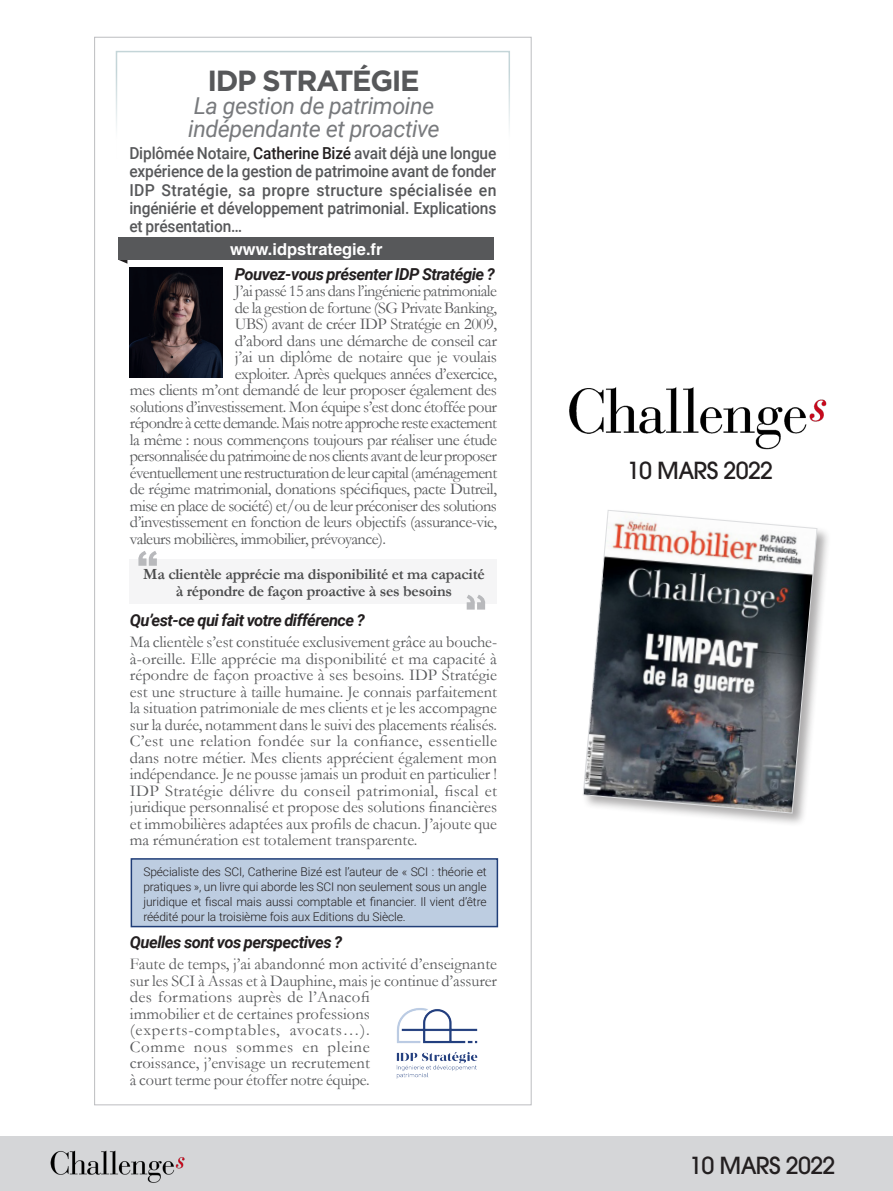
<style>
.page{position:relative;width:893px;height:1191px;background:#fff}
.page>*{position:absolute;margin:0;border:0;box-sizing:border-box;transform-origin:0 0}
.TITRE_2{font:700 29.1px "Gotham";letter-spacing:-.05em;color:#57585a}
.t1{font:500 23.4px "Avant Garde";letter-spacing:-.03em;color:#231f20}
.TITRE_2-2{font:italic 23.25px/22.5px "Roboto";letter-spacing:-.02em;color:#787a7d}
.TEXT{font:16.5px/16.5px "Garamond";letter-spacing:-.025em;color:#57585a;text-align:justify}
.TEXT-2{font:16.5px/16.5px "Garamond";color:#57585a}
.TITRE_2-3{font:500 16.5px/18px "Roboto";letter-spacing:-.01em;color:#57585a;text-align:justify;scale:.94 1}
.TEXT-3{font:italic 700 16.5px "Roboto";letter-spacing:-.03em;color:#231f20}
.TITRE_2-4{font:700 16.5px "Helvetica";color:#fff}
.TEXT-4{font:700 15.75px "Garamond";letter-spacing:-.015em;color:#4b4c4d}
.TEXT-5{font:300 12px/15px "Roboto";letter-spacing:-.01em;color:#231f20;text-align:justify}
.s1{color:#231f20}
</style>
<div class="page">
<div style="left:0;top:1136px;width:893px;height:55px;background:#d5d6d8"></div>
<img style="left:50px;top:1150px;width:135px;height:33px">
<img style="left:569px;top:387px;width:258px;height:63px">
<div style="left:581px;top:508px;width:250px;height:319px;background:#231f20;opacity:.37"></div>
<svg style="left:583px;top:510px;width:234px;height:303px"></svg>
<div style="left:131px;top:858px;width:367px;height:69px;background:#bdcde1;border:2px solid #203e78"></div>
<svg style="left:119px;top:260px;width:8px;height:4px"></svg>
<div style="left:119px;top:237px;width:375px;height:23px;background:#57585a"></div>
<div style="left:116px;top:51px;width:394px;height:108px;border:2px solid #c4d5d8"></div>
<img style="left:129px;top:267px;width:93px;height:111px">
<img style="left:396px;top:1008px;width:82px;height:71px">
<div style="left:130px;top:559px;width:367px;height:45px;background:#f5f5f6"></div>
<svg style="left:467px;top:595px;width:19px;height:14px"></svg>
<svg style="left:138px;top:551px;width:19px;height:15px"></svg>
<p class="TITRE_2" style="left:207px;top:61px;width:214px">IDP STRATÉGIE</p>
<p class="TITRE_2-2" style="left:188px;top:94px;width:253px">La gestion de patrimoine indépendante et proactive</p>
<p class="TITRE_2-3" style="left:129px;top:144px;width:392px">Diplômée Notaire, <span class="s1">Catherine Bizé</span> avait déjà une longue expérience de la gestion de patrimoine avant de fonder IDP Stratégie, sa propre structure spécialisée en ingéniérie et développement patrimonial. Explications et présentation…</p>
<p class="TITRE_2-4" style="left:230px;top:236px;width:154px">www.idpstrategie.fr</p>
<p class="TEXT-3" style="left:235px;top:262px;width:261px">Pouvez-vous présenter IDP Stratégie ?</p>
<p class="TEXT" style="left:235px;top:282px;width:264px">J’ai passé 15 ans dans l’ingénierie patrimoniale</p>
<p class="TEXT" style="left:235px;top:299px;width:264px">de la gestion de fortune (SG Private Banking,</p>
<p class="TEXT" style="left:235px;top:315px;width:264px">UBS) avant de créer IDP Stratégie en 2009,</p>
<p class="TEXT" style="left:235px;top:332px;width:264px">d’abord dans une démarche de conseil car</p>
<p class="TEXT" style="left:235px;top:348px;width:264px">j’ai un diplôme de notaire que je voulais</p>
<p class="TEXT" style="left:235px;top:365px;width:264px">exploiter. Après quelques années d’exercice,</p>
<p class="TEXT" style="left:130px;top:381px;width:369px">mes clients m’ont demandé de leur proposer également des</p>
<p class="TEXT" style="left:130px;top:398px;width:369px">solutions d’investissement. Mon équipe s’est donc étoffée pour</p>
<p class="TEXT" style="left:130px;top:414px;width:369px">répondre à cette demande. Mais notre approche reste exactement</p>
<p class="TEXT" style="left:130px;top:431px;width:369px">la même : nous commençons toujours par réaliser une étude</p>
<p class="TEXT" style="left:130px;top:447px;width:368px">personnalisée du patrimoine de nos clients avant de leur proposer</p>
<p class="TEXT" style="left:130px;top:464px;width:369px">éventuellement une restructuration de leur capital (aménagement</p>
<p class="TEXT" style="left:130px;top:480px;width:369px">de régime matrimonial, donations spécifiques, pacte Dutreil,</p>
<p class="TEXT" style="left:130px;top:497px;width:369px">mise en place de société) et/ou de leur préconiser des solutions</p>
<p class="TEXT" style="left:130px;top:513px;width:369px">d’investissement en fonction de leurs objectifs (assurance-vie,</p>
<p class="TEXT" style="left:130px;top:530px;width:258px">valeurs mobilières, immobilier, prévoyance).</p>
<p class="TEXT-4" style="left:143px;top:563px;width:343px">Ma clientèle apprécie ma disponibilité et ma capacité</p>
<p class="TEXT-4" style="left:176px;top:580px;width:278px">à répondre de façon proactive à ses besoins</p>
<p class="TEXT-3" style="left:130px;top:609px;width:236px">Qu’est-ce qui fait votre différence ?</p>
<p class="TEXT" style="left:130px;top:633px;width:369px">Ma clientèle s’est constituée exclusivement grâce au bouche&shy;à-oreille. Elle apprécie ma disponibilité et ma capacité à répondre de façon proactive à ses besoins. IDP Stratégie est une structure à taille humaine. Je connais parfaitement la situation patrimoniale de mes clients et je les accompagne sur la durée, notamment dans le suivi des placements réalisés.<br>C’est une relation fondée sur la confiance, essentielle dans notre métier. Mes clients apprécient également mon indépendance. Je ne pousse jamais un produit en particulier !<br>IDP Stratégie délivre du conseil patrimonial, fiscal et juridique personnalisé et propose des solutions financières et immobilières adaptées aux profils de chacun. J’ajoute que ma rémunération est totalement transparente.</p>
<p class="TEXT-5" style="left:143px;top:864px;width:345px">Spécialiste des SCI, Catherine Bizé est l’auteur de « SCI : théorie et pratiques », un livre qui aborde les SCI non seulement sous un angle juridique et fiscal mais aussi comptable et financier. Il vient d’être réédité pour la troisième fois aux Editions du Siècle.</p>
<p class="TEXT-3" style="left:130px;top:931px;width:214px">Quelles sont vos perspectives ?</p>
<p class="TEXT-2" style="left:130px;top:955px;width:369px">Faute de temps, j’ai abandonné mon activité d’enseignante sur les SCI à Assas et à Dauphine, mais je continue d’assurer des formations auprès de l’Anacofi<br>immobilier et de certaines professions (experts-comptables, avocats…).<br>Comme nous sommes en pleine<br>croissance, j’envisage un recrutement<br>à court terme pour étoffer notre équipe.</p>
<p class="t1" style="left:627px;top:456px;width:148px">10 MARS 2022</p>
<p class="t1" style="left:689px;top:1151px;width:148px">10 MARS 2022</p>
</div>
